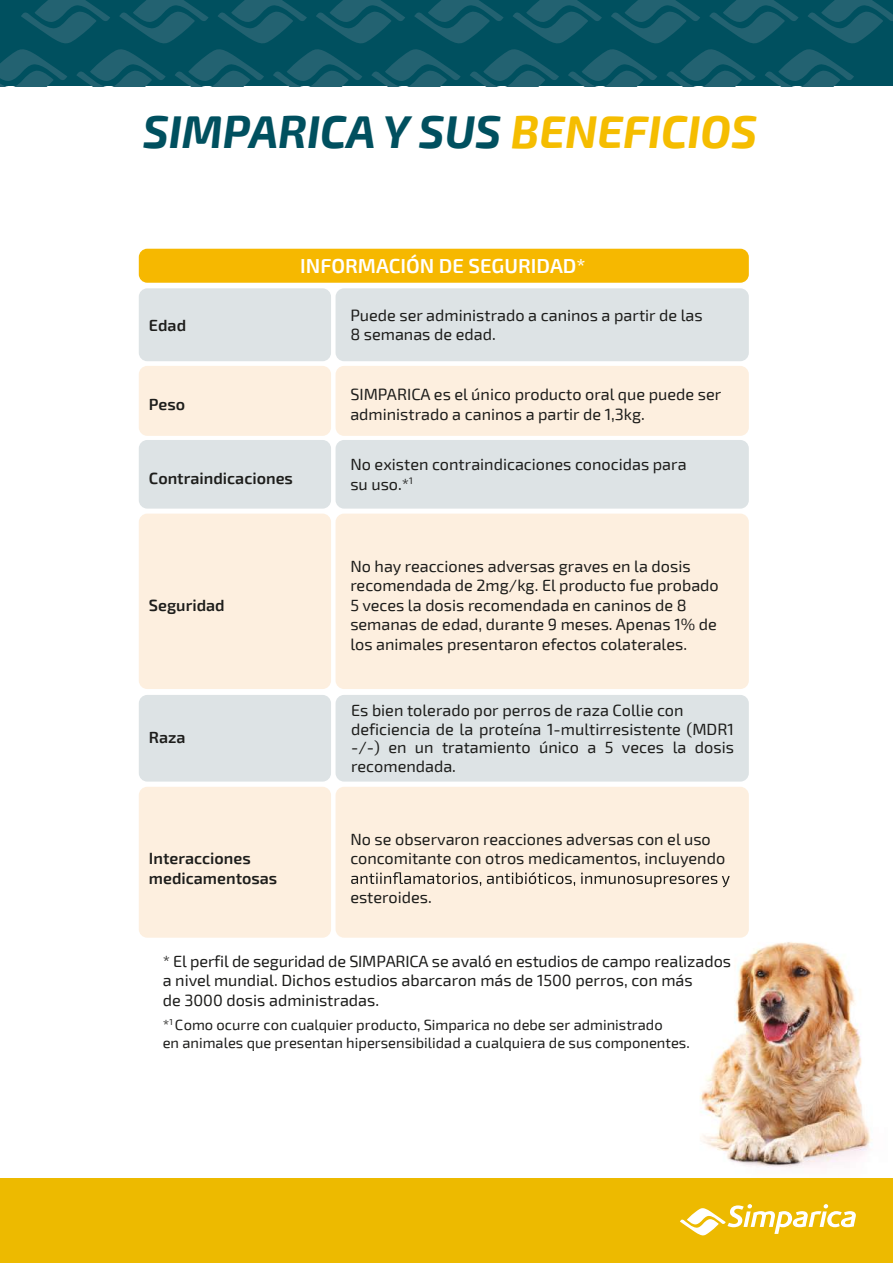
<style>
.page{position:relative;width:893px;height:1263px;background:#fff}
.page>*{position:absolute;margin:0;border:0;box-sizing:border-box;transform-origin:0 0}
.t1{font:italic 700 45px "Exo 2";color:#00505f}
.t2{font:600 20.25px "Exo 2";color:#fff}
.t3{font:16.2px/19.5px "Exo 2";color:#1d1d1b}
.t4{font:600 16.2px/19.5px "Exo 2";color:#1d1d1b}
.t5{font:14.7px/17.7px "Exo 2";color:#1d1d1b}
.s1{color:#f5bd00}
</style>
<div class="page">
<img style="left:700px;top:942px;width:172px;height:226px">
<div style="left:139px;top:249px;width:610px;height:34px;background:#f6b800;border-radius:9px"></div>
<div style="left:139px;top:288px;width:192px;height:73px;background:#dde3e5;border-radius:9px"></div>
<div style="left:336px;top:288px;width:413px;height:73px;background:#dde3e5;border-radius:9px"></div>
<div style="left:336px;top:366px;width:413px;height:70px;background:#fdefdf;border-radius:9px"></div>
<div style="left:139px;top:366px;width:192px;height:70px;background:#fdefdf;border-radius:9px"></div>
<div style="left:139px;top:440px;width:192px;height:69px;background:#dde3e5;border-radius:9px"></div>
<div style="left:336px;top:440px;width:413px;height:69px;background:#dde3e5;border-radius:9px"></div>
<div style="left:336px;top:514px;width:413px;height:175px;background:#fdefdf;border-radius:9px"></div>
<div style="left:139px;top:514px;width:192px;height:175px;background:#fdefdf;border-radius:9px"></div>
<div style="left:139px;top:787px;width:192px;height:151px;background:#fdefdf;border-radius:9px"></div>
<div style="left:336px;top:787px;width:413px;height:151px;background:#fdefdf;border-radius:9px"></div>
<svg style="left:0;top:0;width:893px;height:86px;background:#0d5665"></svg>
<svg style="left:351px;top:872px;width:379px;height:15px"></svg>
<div style="left:336px;top:695px;width:413px;height:87px;background:#dde3e5;border-radius:9px"></div>
<div style="left:139px;top:695px;width:192px;height:86px;background:#dde3e5;border-radius:9px"></div>
<div style="left:0;top:1178px;width:893px;height:85px;background:#edba00"></div>
<svg style="left:680px;top:1204px;width:176px;height:32px"></svg>
<hr style="left:83px;top:0;width:1px;height:1263px;background:#e52420">
<hr style="left:805px;top:0;width:2px;height:1263px;background:#e52420">
<hr style="left:0;top:84px;width:891px;height:2px;background:#e52420">
<hr style="left:0;top:1177px;width:891px;height:2px;background:#e52420">
<h1 class="t1" style="left:143px;top:105px;width:616px">SIMPARICA Y SUS <span class="s1">BENEFICIOS</span></h1>
<p class="t4" style="left:149px;top:316px;width:39px">Edad</p>
<p class="t2" style="left:300px;top:254px;width:287px">INFORMACIÓN DE SEGURIDAD*</p>
<p class="t3" style="left:350px;top:306px;width:354px">Puede ser administrado a caninos a partir de las<br>8 semanas de edad.</p>
<p class="t4" style="left:149px;top:395px;width:38px">Peso</p>
<p class="t4" style="left:149px;top:469px;width:146px">Contraindicaciones</p>
<p class="t3" style="left:350px;top:385px;width:372px">SIMPARICA es el único producto oral que puede ser administrado a caninos a partir de 1,3kg.</p>
<p class="t3" style="left:350px;top:455px;width:338px">No existen contraindicaciones conocidas para su uso.*<sup>1</sup></p>
<p class="t4" style="left:149px;top:596px;width:77px">Seguridad</p>
<p class="t4" style="left:149px;top:728px;width:38px">Raza</p>
<p class="t4" style="left:149px;top:849px;width:130px">Interacciones medicamentosas</p>
<p class="t3" style="left:350px;top:557px;width:370px">No hay reacciones adversas graves en la dosis recomendada de 2mg/kg. El producto fue probado 5 veces la dosis recomendada en caninos de 8 semanas de edad, durante 9 meses. Apenas 1% de los animales presentaron efectos colaterales.</p>
<p class="t3" style="left:351px;top:701px;width:384px;line-height:18.8px">Es bien tolerado por perros de raza Collie con deficiencia de la proteína 1-multirresistente (MDR1 -/-) en un tratamiento único a 5 veces la dosis recomendada.</p>
<p class="t3" style="left:350px;top:830px;width:376px">No se observaron reacciones adversas con el uso concomitante con otros medicamentos, incluyendo</p>
<p class="t3" style="left:350px;top:888px;width:83px">esteroides.</p>
<p class="t3" style="left:163px;top:952px;width:570px">* El perfil de seguridad de SIMPARICA se avaló en estudios de campo realizados a nivel mundial. Dichos estudios abarcaron más de 1500 perros, con más<br>de 3000 dosis administradas.</p>
<p class="t5" style="left:163px;top:1016px;width:528px">*<sup>1</sup> Como ocurre con cualquier producto, Simparica no debe ser administrado<br>en animales que presentan hipersensibilidad a cualquiera de sus componentes.</p>
</div>
